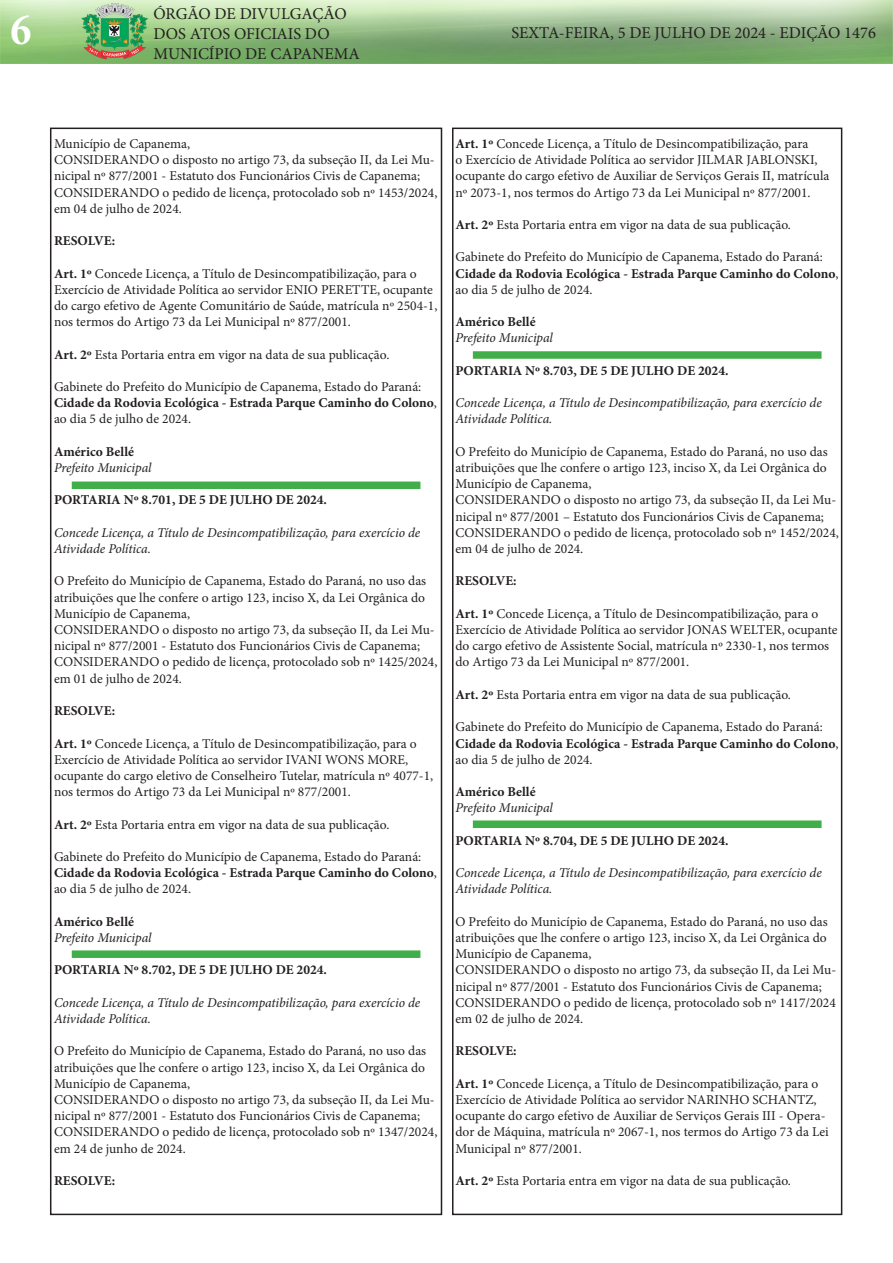
<style>
.page{position:relative;width:893px;height:1263px;background:#fff}
.page>*{position:absolute;margin:0;border:0;box-sizing:border-box;transform-origin:0 0}
.t1{font:700 condensed 45px "Minion Pro";color:#fff}
.t2{font:16.5px/19.8px "Minion Pro";color:#231f20}
.t3{font:13.5px/16.2px "Minion Pro";color:#231f20}
.t4{font:italic 13.5px/16.2px "Minion Pro";letter-spacing:-.005em;color:#231f20}
.t5{font:700 13.5px "Minion Pro";color:#231f20}
.s1{font-weight:700}
</style>
<div class="page">
<div style="left:50px;top:128px;width:392px;height:1087px;border:2px solid #231f20"></div>
<img style="left:0;top:0;width:893px;height:64px">
<div style="left:452px;top:128px;width:390px;height:1087px;border:2px solid #231f20"></div>
<div style="left:72px;top:481px;width:348px;height:8px;background:#40ae49"></div>
<div style="left:72px;top:950px;width:348px;height:8px;background:#40ae49"></div>
<div style="left:473px;top:351px;width:348px;height:8px;background:#40ae49"></div>
<div style="left:473px;top:820px;width:348px;height:8px;background:#40ae49"></div>
<h1 class="t1" style="left:11px;top:-1px;width:22px">6</h1>
<p class="t2" style="left:153px;top:4px;width:208px">ÓRGÃO DE DIVULGAÇÃO<br>DOS ATOS OFICIAIS DO<br>MUNICÍPIO DE CAPANEMA</p>
<p class="t2" style="left:511px;top:23px;width:366px">SEXTA-FEIRA, 5 DE JULHO DE 2024 - EDIÇÃO 1476</p>
<p class="t3" style="left:54px;top:136px;width:138px">Município de Capanema,</p>
<p class="t3" style="left:54px;top:152px;width:382px">CONSIDERANDO o disposto no artigo 73, da subseção II, da Lei Mu&shy;nicipal nº 877/2001 - Estatuto dos Funcionários Civis de Capanema;</p>
<p class="t3" style="left:54px;top:184px;width:385px">CONSIDERANDO o pedido de licença, protocolado sob nº 1453/2024, em 04 de julho de 2024.</p>
<p class="t5" style="left:54px;top:231px;width:63px">RESOLVE:</p>
<p class="t3" style="left:54px;top:265px;width:385px"><span class="s1">Art. 1º</span> Concede Licença, a Título de Desincompatibilização, para o Exercício de Atividade Política ao servidor ENIO PERETTE, ocupante do cargo efetivo de Agente Comunitário de Saúde, matrícula nº 2504-1, nos termos do Artigo 73 da Lei Municipal nº 877/2001.</p>
<p class="t3" style="left:54px;top:346px;width:337px"><span class="s1">Art. 2º</span> Esta Portaria entra em vigor na data de sua publicação.</p>
<p class="t3" style="left:54px;top:379px;width:384px">Gabinete do Prefeito do Município de Capanema, Estado do Paraná:<br><span class="s1">Cidade da Rodovia Ecológica - Estrada Parque Caminho do Colono</span>, ao dia 5 de julho de 2024.</p>
<p class="t5" style="left:54px;top:442px;width:82px">Américo Bellé</p>
<p class="t4" style="left:54px;top:460px;width:99px">Prefeito Municipal</p>
<p class="t5" style="left:54px;top:491px;width:275px">PORTARIA Nº 8.701, DE 5 DE JULHO DE 2024.</p>
<p class="t4" style="left:54px;top:524px;width:368px">Concede Licença, a Título de Desincompatibilização, para exercício de<br>Atividade Política.</p>
<p class="t3" style="left:54px;top:573px;width:374px;text-align:justify">O Prefeito do Município de Capanema, Estado do Paraná, no uso das atribuições que lhe confere o artigo 123, inciso X, da Lei Orgânica do Município de Capanema,</p>
<p class="t3" style="left:54px;top:622px;width:382px">CONSIDERANDO o disposto no artigo 73, da subseção II, da Lei Mu&shy;nicipal nº 877/2001 - Estatuto dos Funcionários Civis de Capanema;</p>
<p class="t3" style="left:54px;top:654px;width:385px">CONSIDERANDO o pedido de licença, protocolado sob nº 1425/2024, em 01 de julho de 2024.</p>
<p class="t5" style="left:54px;top:701px;width:63px">RESOLVE:</p>
<p class="t3" style="left:54px;top:735px;width:381px"><span class="s1">Art. 1º</span> Concede Licença, a Título de Desincompatibilização, para o Exercício de Atividade Política ao servidor IVANI WONS MORE, ocupante do cargo eletivo de Conselheiro Tutelar, matrícula nº 4077-1, nos termos do Artigo 73 da Lei Municipal nº 877/2001.</p>
<p class="t3" style="left:54px;top:816px;width:337px"><span class="s1">Art. 2º</span> Esta Portaria entra em vigor na data de sua publicação.</p>
<p class="t3" style="left:54px;top:848px;width:384px">Gabinete do Prefeito do Município de Capanema, Estado do Paraná:<br><span class="s1">Cidade da Rodovia Ecológica - Estrada Parque Caminho do Colono</span>, ao dia 5 de julho de 2024.</p>
<p class="t5" style="left:54px;top:912px;width:82px">Américo Bellé</p>
<p class="t4" style="left:54px;top:929px;width:99px">Prefeito Municipal</p>
<p class="t5" style="left:54px;top:960px;width:275px">PORTARIA Nº 8.702, DE 5 DE JULHO DE 2024.</p>
<p class="t4" style="left:54px;top:994px;width:368px">Concede Licença, a Título de Desincompatibilização, para exercício de<br>Atividade Política.</p>
<p class="t3" style="left:54px;top:1043px;width:374px;text-align:justify">O Prefeito do Município de Capanema, Estado do Paraná, no uso das atribuições que lhe confere o artigo 123, inciso X, da Lei Orgânica do Município de Capanema,</p>
<p class="t3" style="left:54px;top:1091px;width:382px">CONSIDERANDO o disposto no artigo 73, da subseção II, da Lei Mu&shy;nicipal nº 877/2001 - Estatuto dos Funcionários Civis de Capanema;</p>
<p class="t3" style="left:54px;top:1124px;width:385px">CONSIDERANDO o pedido de licença, protocolado sob nº 1347/2024, em 24 de junho de 2024.</p>
<p class="t5" style="left:54px;top:1171px;width:63px">RESOLVE:</p>
<p class="t3" style="left:455px;top:136px;width:375px"><span class="s1">Art. 1º</span> Concede Licença, a Título de Desincompatibilização, para<br>o Exercício de Atividade Política ao servidor JILMAR JABLONSKI, ocupante do cargo efetivo de Auxiliar de Serviços Gerais II, matrícula nº 2073-1, nos termos do Artigo 73 da Lei Municipal nº 877/2001.</p>
<p class="t3" style="left:455px;top:217px;width:337px"><span class="s1">Art. 2º</span> Esta Portaria entra em vigor na data de sua publicação.</p>
<p class="t3" style="left:455px;top:249px;width:384px">Gabinete do Prefeito do Município de Capanema, Estado do Paraná:<br><span class="s1">Cidade da Rodovia Ecológica - Estrada Parque Caminho do Colono</span>, ao dia 5 de julho de 2024.</p>
<p class="t5" style="left:455px;top:312px;width:82px">Américo Bellé</p>
<p class="t4" style="left:455px;top:330px;width:99px">Prefeito Municipal</p>
<p class="t5" style="left:455px;top:361px;width:275px">PORTARIA Nº 8.703, DE 5 DE JULHO DE 2024.</p>
<p class="t4" style="left:455px;top:395px;width:368px">Concede Licença, a Título de Desincompatibilização, para exercício de<br>Atividade Política.</p>
<p class="t3" style="left:455px;top:443px;width:374px;text-align:justify">O Prefeito do Município de Capanema, Estado do Paraná, no uso das atribuições que lhe confere o artigo 123, inciso X, da Lei Orgânica do Município de Capanema,</p>
<p class="t3" style="left:455px;top:492px;width:382px">CONSIDERANDO o disposto no artigo 73, da subseção II, da Lei Mu&shy;nicipal nº 877/2001 – Estatuto dos Funcionários Civis de Capanema;</p>
<p class="t3" style="left:455px;top:524px;width:385px">CONSIDERANDO o pedido de licença, protocolado sob nº 1452/2024, em 04 de julho de 2024.</p>
<p class="t5" style="left:455px;top:572px;width:63px">RESOLVE:</p>
<p class="t3" style="left:455px;top:605px;width:383px"><span class="s1">Art. 1º</span> Concede Licença, a Título de Desincompatibilização, para o Exercício de Atividade Política ao servidor JONAS WELTER, ocupante do cargo efetivo de Assistente Social, matrícula nº 2330-1, nos termos do Artigo 73 da Lei Municipal nº 877/2001.</p>
<p class="t3" style="left:455px;top:686px;width:337px"><span class="s1">Art. 2º</span> Esta Portaria entra em vigor na data de sua publicação.</p>
<p class="t3" style="left:455px;top:719px;width:384px">Gabinete do Prefeito do Município de Capanema, Estado do Paraná:<br><span class="s1">Cidade da Rodovia Ecológica - Estrada Parque Caminho do Colono</span>, ao dia 5 de julho de 2024.</p>
<p class="t5" style="left:455px;top:782px;width:82px">Américo Bellé</p>
<p class="t4" style="left:455px;top:800px;width:99px">Prefeito Municipal</p>
<p class="t5" style="left:455px;top:831px;width:275px">PORTARIA Nº 8.704, DE 5 DE JULHO DE 2024.</p>
<p class="t4" style="left:455px;top:865px;width:368px">Concede Licença, a Título de Desincompatibilização, para exercício de<br>Atividade Política.</p>
<p class="t3" style="left:455px;top:913px;width:374px;text-align:justify">O Prefeito do Município de Capanema, Estado do Paraná, no uso das atribuições que lhe confere o artigo 123, inciso X, da Lei Orgânica do Município de Capanema,</p>
<p class="t3" style="left:455px;top:962px;width:382px">CONSIDERANDO o disposto no artigo 73, da subseção II, da Lei Mu&shy;nicipal nº 877/2001 - Estatuto dos Funcionários Civis de Capanema;</p>
<p class="t3" style="left:455px;top:994px;width:382px">CONSIDERANDO o pedido de licença, protocolado sob nº 1417/2024 em 02 de julho de 2024.</p>
<p class="t5" style="left:455px;top:1041px;width:63px">RESOLVE:</p>
<p class="t3" style="left:455px;top:1075px;width:375px"><span class="s1">Art. 1º</span> Concede Licença, a Título de Desincompatibilização, para o Exercício de Atividade Política ao servidor NARINHO SCHANTZ, ocupante do cargo efetivo de Auxiliar de Serviços Gerais III - Opera&shy;dor de Máquina, matrícula nº 2067-1, nos termos do Artigo 73 da Lei Municipal nº 877/2001.</p>
<p class="t3" style="left:455px;top:1172px;width:337px"><span class="s1">Art. 2º</span> Esta Portaria entra em vigor na data de sua publicação.</p>
</div>
